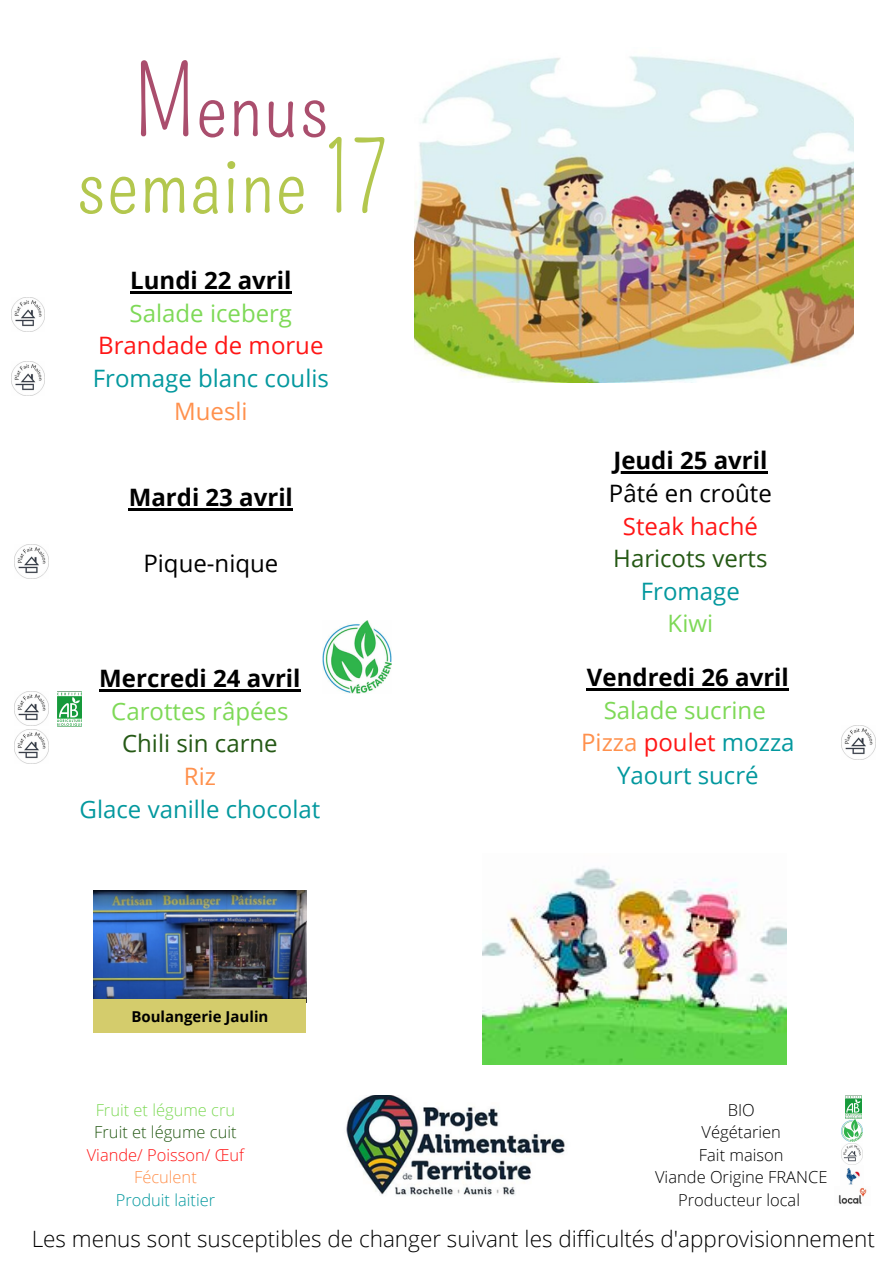
<style>
.page{position:relative;width:894px;height:1264px;background:#fff}
.page>*{position:absolute;margin:0;border:0;box-sizing:border-box;transform-origin:0 0}
.t1{font:95.7px/76.5px "Pompiere";color:#b3c74e;text-align:center}
.t2{font:24px/32.7px "Open Sans";color:#03989e;text-align:center}
.t3{font:24px/32.7px "Open Sans";color:#255915;text-align:center}
.t4{font:700 24px "Open Sans";color:#000}
.t5{font:24px "Open Sans";color:#000}
.t6{font:300 22.5px "Open Sans";color:#000}
.t7{font:300 16.5px "Open Sans";color:#000}
.t8{font:300 16.5px "Open Sans";color:#ff1616}
.t9{font:300 16.5px "Open Sans";color:#255915}
.t10{font:300 16.5px "Open Sans";color:#7ed957}
.t11{font:300 16.5px "Open Sans";color:#03989e}
.t12{font:300 16.5px "Open Sans";color:#ff914d}
.t13{font:700 15px "Open Sans";color:#000}
.s1{color:#aa4e6d}
.s2{font-weight:700;color:#000}
.s3{color:#7ed957}
.s4{color:#ff1616}
.s5{color:#ff914d}
.s6{color:#255915}
.s7{color:#000}
.s8{color:#03989e}
</style>
<div class="page">
<img style="left:841px;top:1119px;width:21px;height:22px">
<img style="left:841px;top:1143px;width:21px;height:21px">
<img style="left:846px;top:1168px;width:14px;height:17px">
<img style="left:838px;top:1187px;width:29px;height:17px">
<img style="left:346px;top:1095px;width:219px;height:100px">
<img style="left:322px;top:621px;width:69px;height:72px">
<img style="left:845px;top:1095px;width:16px;height:23px">
<img style="left:93px;top:890px;width:213px;height:109px">
<div style="left:93px;top:999px;width:213px;height:34px;background:#d4cc6c"></div>
<img style="left:11px;top:361px;width:34px;height:34px">
<img style="left:841px;top:725px;width:33px;height:34px">
<hr style="left:99px;top:689px;width:201px;height:2px;background:#000">
<img style="left:57px;top:692px;width:25px;height:35px">
<img style="left:11px;top:297px;width:34px;height:34px">
<img style="left:15px;top:544px;width:34px;height:34px">
<img style="left:15px;top:692px;width:34px;height:33px">
<img style="left:15px;top:730px;width:34px;height:33px">
<img style="left:414px;top:56px;width:439px;height:327px">
<img style="left:482px;top:867px;width:304px;height:197px">
<hr style="left:613px;top:471px;width:154px;height:3px;background:#000">
<hr style="left:586px;top:688px;width:202px;height:2px;background:#000">
<hr style="left:130px;top:291px;width:161px;height:2px;background:#000">
<hr style="left:129px;top:508px;width:164px;height:3px;background:#000">
<h3 class="t1" style="left:75px;top:66px;width:314px"><span class="s1">Menus </span>semaine 17</h3>
<p class="t2" style="left:93px;top:263px;width:237px"><span class="s2">Lundi 22 avril<br></span><span class="s3">Salade iceberg<br></span><span class="s4">Brandade de morue<br></span>Fromage blanc coulis<br><span class="s5">Muesli</span></p>
<p class="t4" style="left:129px;top:481px;width:166px">Mardi 23 avril</p>
<p class="t5" style="left:143px;top:546px;width:136px">Pique-nique</p>
<p class="t2" style="left:80px;top:661px;width:242px"><span class="s2">Mercredi 24 avril<br></span><span class="s3">Carottes râpées<br></span><span class="s6">Chili sin carne<br></span><span class="s5">Riz<br></span>Glace vanille chocolat</p>
<p class="t13" style="left:131px;top:1006px;width:139px">Boulangerie Jaulin</p>
<p class="t3" style="left:608px;top:443px;width:164px"><span class="s2">Jeudi 25 avril<br></span><span class="s7">Pâté en croûte<br></span><span class="s4">Steak haché<br></span>Haricots verts<br><span class="s8">Fromage<br></span><span class="s3">Kiwi</span></p>
<p class="t2" style="left:581px;top:660px;width:215px"><span class="s2">Vendredi 26 avril<br></span><span class="s3">Salade sucrine<br></span><span class="s5">Pizza</span> <span class="s4">poulet</span> mozza<br>Yaourt sucré</p>
<p class="t10" style="left:96px;top:1098px;width:141px">Fruit et légume cru</p>
<p class="t9" style="left:94px;top:1120px;width:144px">Fruit et légume cuit</p>
<p class="t8" style="left:87px;top:1143px;width:159px">Viande/ Poisson/ Œuf</p>
<p class="t12" style="left:134px;top:1165px;width:64px">Féculent</p>
<p class="t11" style="left:116px;top:1188px;width:101px">Produit laitier</p>
<p class="t6" style="left:32px;top:1223px;width:844px">Les menus sont susceptibles de changer suivant les difficultés d'approvisionnement</p>
<p class="t7" style="left:727px;top:1098px;width:29px">BIO</p>
<p class="t7" style="left:701px;top:1120px;width:81px">Végétarien</p>
<p class="t7" style="left:698px;top:1143px;width:86px">Fait maison</p>
<p class="t7" style="left:655px;top:1165px;width:174px">Viande Origine FRANCE</p>
<p class="t7" style="left:678px;top:1188px;width:123px">Producteur local</p>
</div>
